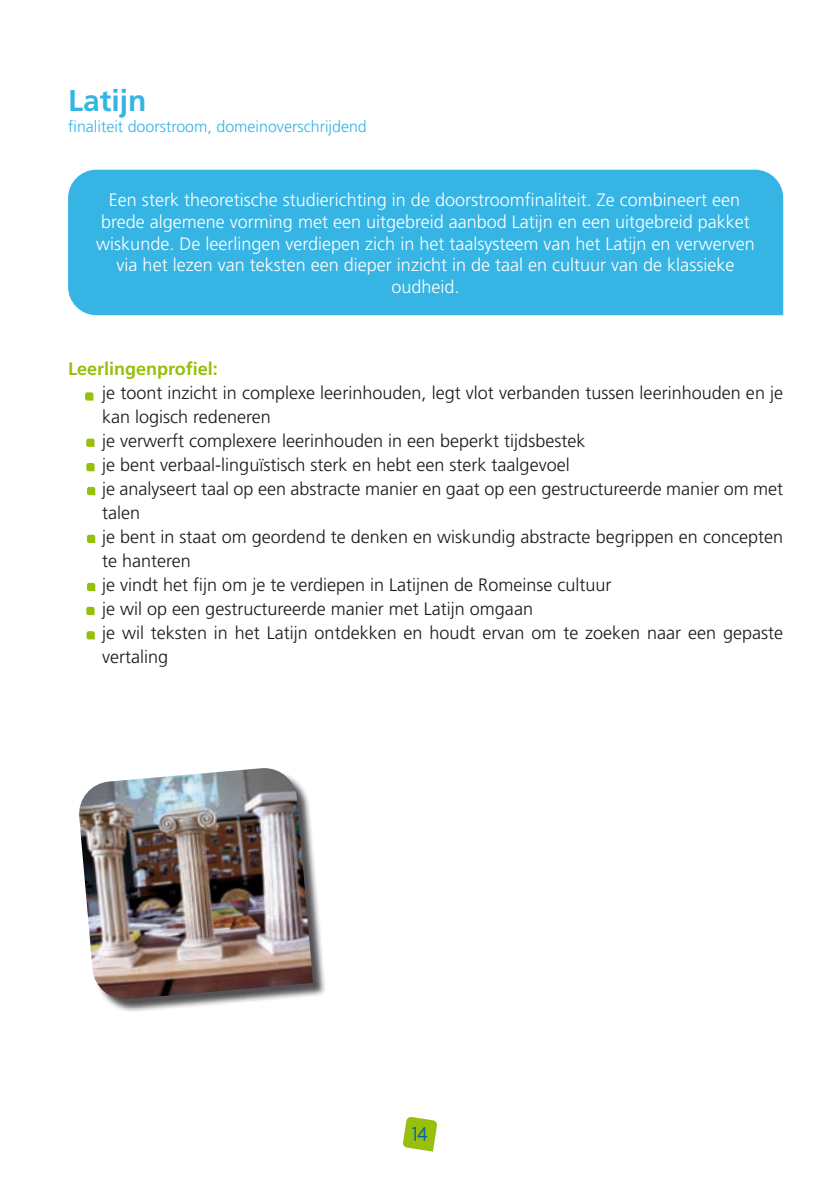
<style>
.page{position:relative;width:840px;height:1191px;background:#fff}
.page>*{position:absolute;margin:0;border:0;box-sizing:border-box;transform-origin:0 0}
.t1{font:700 30px "Frutiger CE";color:#36b4e4}
.t2{font:300 18px/24px "Frutiger";color:#1a171c}
.t3{font:300 18px/21.6px "Frutiger";color:#fff;text-align:center}
.t4{font:700 18px "Frutiger CE";color:#98bf0c}
.t5{font:18px "Comfortaa";color:#0065a7}
.t6{font:300 16px "Frutiger";color:#36b4e4}
</style>
<div class="page">
<svg style="left:403px;top:1117px;width:34px;height:34px"></svg>
<svg style="left:85px;top:392px;width:8px;height:8px"></svg>
<svg style="left:86px;top:438px;width:8px;height:9px"></svg>
<svg style="left:86px;top:463px;width:8px;height:8px"></svg>
<svg style="left:87px;top:487px;width:8px;height:8px"></svg>
<svg style="left:87px;top:535px;width:8px;height:8px"></svg>
<svg style="left:87px;top:583px;width:8px;height:8px"></svg>
<svg style="left:86px;top:607px;width:8px;height:8px"></svg>
<svg style="left:86px;top:631px;width:9px;height:8px"></svg>
<div style="left:81px;top:770px;width:245px;height:243px;background:#1a171c;opacity:.75"></div>
<img style="left:79px;top:768px;width:234px;height:232px">
<div style="left:68px;top:170px;width:714px;height:145px;background:#36b4e4"></div>
<h1 class="t1" style="left:68px;top:83px;width:80px">Latijn</h1>
<p class="t6" style="left:68px;top:118px;width:300px">finaliteit doorstroom, domeinoverschrijdend</p>
<p class="t3" style="left:96px;top:189px;width:659px">Een sterk theoretische studierichting in de doorstroomfinaliteit. Ze combineert een brede algemene vorming met een uitgebreid aanbod Latijn en een uitgebreid pakket wiskunde. De leerlingen verdiepen zich in het taalsysteem van het Latijn en verwerven via het lezen van teksten een dieper inzicht in de taal en cultuur van de klassieke oudheid.</p>
<p class="t4" style="left:68px;top:358px;width:151px">Leerlingenprofiel:</p>
<p class="t2" style="left:102px;top:381px;width:682px">je toont inzicht in complexe leerinhouden, legt vlot verbanden tussen leerinhouden en je kan logisch redeneren<br>je verwerft complexere leerinhouden in een beperkt tijdsbestek<br>je bent verbaal-linguïstisch sterk en hebt een sterk taalgevoel<br>je analyseert taal op een abstracte manier en gaat op een gestructureerde manier om met talen<br>je bent in staat om geordend te denken en wiskundig abstracte begrippen en concepten te hanteren<br>je vindt het fijn om je te verdiepen in Latijnen de Romeinse cultuur<br>je wil op een gestructureerde manier met Latijn omgaan<br>je wil teksten in het Latijn ontdekken en houdt ervan om te zoeken naar een gepaste vertaling</p>
<p class="t5" style="left:411px;top:1127px;width:18px">14</p>
</div>
